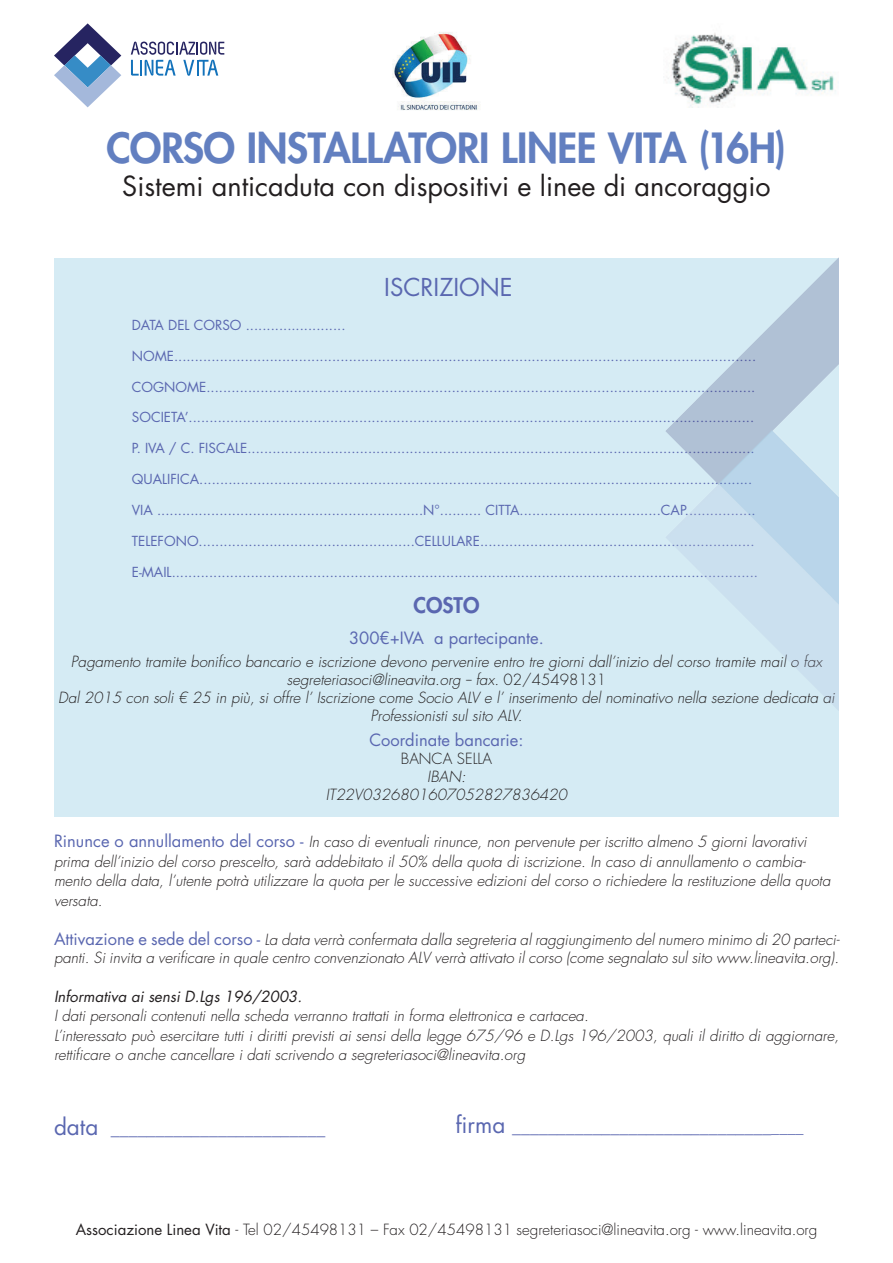
<style>
.page{position:relative;width:893px;height:1263px;background:#fff}
.page>*{position:absolute;margin:0;border:0;box-sizing:border-box;transform-origin:0 0}
.t1{font:800 40.5px "Futura Std";letter-spacing:-.01em;color:#627fc0}
.t2{font:27px "Futura Std";color:#231f20}
.t3{font:24px "Futura Std";color:#5a67b0}
.t4{font:800 21px "Futura Std";color:#5a67b0}
.t5{font:17.85px "Futura Std";color:#5a67b0}
.t6{font:16.5px "Futura Std";color:#5a67b0}
.t7{font:italic 300 15px/18px "Futura Std";color:#231f20}
.t8{font:300 15px "Futura Std";color:#231f20}
.t9{font:italic 15px "Futura Std";color:#231f20}
.t10{font:13.5px "Futura Std";color:#5a67b0}
.s1{font-style:normal}
.s2{font-weight:400;font-style:normal;font-size:16.5px;color:#5a67b0}
.s3{font-size:22.5px}
.s4{font-size:17.7px}
.s5{font-size:16.2px}
.s6{font-weight:400}
</style>
<div class="page">
<svg style="left:131px;top:42px;width:93px;height:34px"></svg>
<svg style="left:54px;top:23px;width:67px;height:84px"></svg>
<img style="left:668px;top:33px;width:171px;height:74px">
<img style="left:392px;top:32px;width:87px;height:78px">
<div style="left:54px;top:258px;width:785px;height:558px;background:#d5ebf4"></div>
<img style="left:666px;top:257px;width:173px;height:453px">
<h1 class="t1" style="left:107px;top:123px;width:681px">CORSO INSTALLATORI LINEE VITA (16H)</h1>
<h2 class="t2" style="left:122px;top:168px;width:650px">Sistemi anticaduta con dispositivi e linee di ancoraggio</h2>
<h3 class="t3" style="left:384px;top:272px;width:130px">ISCRIZIONE</h3>
<p class="t10" style="left:132px;top:316px;width:215px">DATA DEL CORSO ........................</p>
<p class="t10" style="left:132px;top:347px;width:626px">NOME............................................................................................................................................</p>
<p class="t10" style="left:132px;top:378px;width:625px">COGNOME....................................................................................................................................</p>
<p class="t10" style="left:132px;top:409px;width:624px">SOCIETA’........................................................................................................................................</p>
<p class="t10" style="left:132px;top:440px;width:624px">P. IVA / C. FISCALE..........................................................................................................................</p>
<p class="t10" style="left:132px;top:471px;width:622px">QUALIFICA.....................................................................................................................................</p>
<p class="t10" style="left:132px;top:501px;width:625px">VIA ................................................................N°.......... CITTA..................................CAP.................</p>
<p class="t10" style="left:132px;top:532px;width:624px">TELEFONO....................................................CELLULARE..................................................................</p>
<p class="t10" style="left:132px;top:563px;width:628px">E-MAIL.............................................................................................................................................</p>
<h3 class="t4" style="left:413px;top:592px;width:67px">COSTO</h3>
<p class="t6" style="left:349px;top:628px;width:196px">300€+IVA a partecipante.</p>
<p class="t7" style="left:58px;top:653px;width:778px;text-align:center">Pagamento tramite bonifico bancario e iscrizione devono pervenire entro tre giorni dall’inizio del corso tramite mail o fax segreteriasoci@lineavita.org -- fax. <span class="s1">02/45498131<br></span>Dal 2015 con soli € 25 in più, si offre l’ Iscrizione come Socio ALV e l’ inserimento del nominativo nella sezione dedicata ai Professionisti sul sito ALV.</p>
<p class="t6" style="left:369px;top:730px;width:156px">Coordinate bancarie:</p>
<p class="t8" style="left:401px;top:750px;width:93px">BANCA SELLA</p>
<p class="t7" style="left:326px;top:768px;width:243px;text-align:center">IBAN:<br>IT22V0326801607052827836420</p>
<p class="t7" style="left:54px;top:832px;width:778px;line-height:19.5px"><span class="s2">Rinunce o annullamento del corso -</span> In caso di eventuali rinunce, non pervenute per iscritto almeno 5 giorni lavorativi prima dell’inizio del corso prescelto, sarà addebitato il 50% della quota di iscrizione. In caso di annullamento o cambia&shy;mento della data, l’utente potrà utilizzare la quota per le successive edizioni del corso o richiedere la restituzione della quota versata.</p>
<p class="t7" style="left:54px;top:931px;width:787px"><span class="s2">Attivazione e sede del corso -</span> La data verrà confermata dalla segreteria al raggiungimento del numero minimo di 20 parteci&shy;panti. Si invita a verificare in quale centro convenzionato ALV verrà attivato il corso (come segnalato sul sito www.lineavita.org).</p>
<p class="t9" style="left:54px;top:987px;width:250px">Informativa ai sensi D.Lgs 196/2003.</p>
<p class="t7" style="left:54px;top:1007px;width:786px;line-height:19.5px">I dati personali contenuti nella scheda verranno trattati in forma elettronica e cartacea.<br>L’interessato può esercitare tutti i diritti previsti ai sensi della legge 675/96 e D.Lgs 196/2003, quali il diritto di aggiornare, rettificare o anche cancellare i dati scrivendo a segreteriasoci@lineavita.org</p>
<h3 class="t5" style="left:54px;top:1117px;width:273px"><span class="s3">data</span> ________________________</h3>
<h3 class="t5" style="left:456px;top:1115px;width:349px"><span class="s3">firma</span> ____________________________<span class="s4">_</span><span class="s5">____</span></h3>
<p class="t8" style="left:76px;top:1220px;width:743px"><span class="s6">Associazione Linea Vita</span> - Tel 02/45498131 – Fax 02/45498131 segreteriasoci@lineavita.org - www.lineavita.org</p>
</div>
